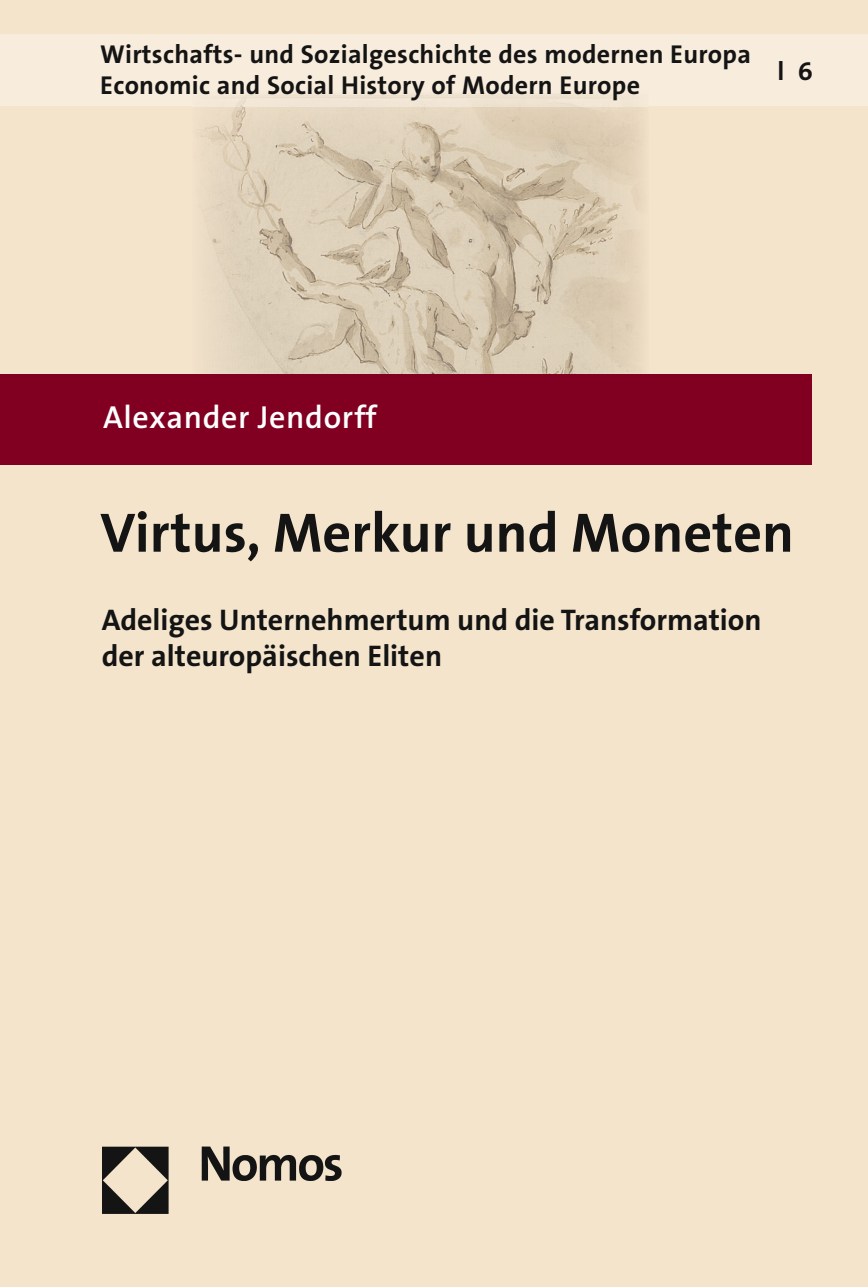
<style>
.page{position:relative;width:868px;height:1287px;background:#fff}
.page>*{position:absolute;margin:0;border:0;box-sizing:border-box;transform-origin:0 0}
.t1{font:700 56px "The Sans Os F";color:#131413}
.t2{font:600 32px "The Sans Os F";letter-spacing:.02em;color:#fff}
.t3{font:700 30px/36px "The Sans Os F";color:#131413}
.t4{font:700 26px/31.2px "The Sans Os F";letter-spacing:.01em;color:#131413}
</style>
<div class="page">
<div style="left:0;top:0;width:867px;height:1287px;background:#f4e4cc"></div>
<img style="left:102px;top:1146px;width:240px;height:68px">
<img style="left:193px;top:106px;width:455px;height:268px">
<div style="left:0;top:374px;width:811px;height:91px;background:#810022"></div>
<div style="left:0;top:34px;width:867px;height:72px;background:#f8ecdc"></div>
<p class="t4" style="left:100px;top:39px;width:652px">Wirtschafts- und Sozialgeschichte des modernen Europa<br>Economic and Social History of Modern Europe</p>
<p class="t4" style="left:777px;top:56px;width:37px">l 6</p>
<p class="t2" style="left:103px;top:396px;width:275px">Alexander Jendorff</p>
<h1 class="t1" style="left:100px;top:497px;width:695px">Virtus, Merkur und Moneten</h1>
<p class="t3" style="left:102px;top:602px;width:661px">Adeliges Unternehmertum und die Transformation der alteuropäischen Eliten</p>
</div>
